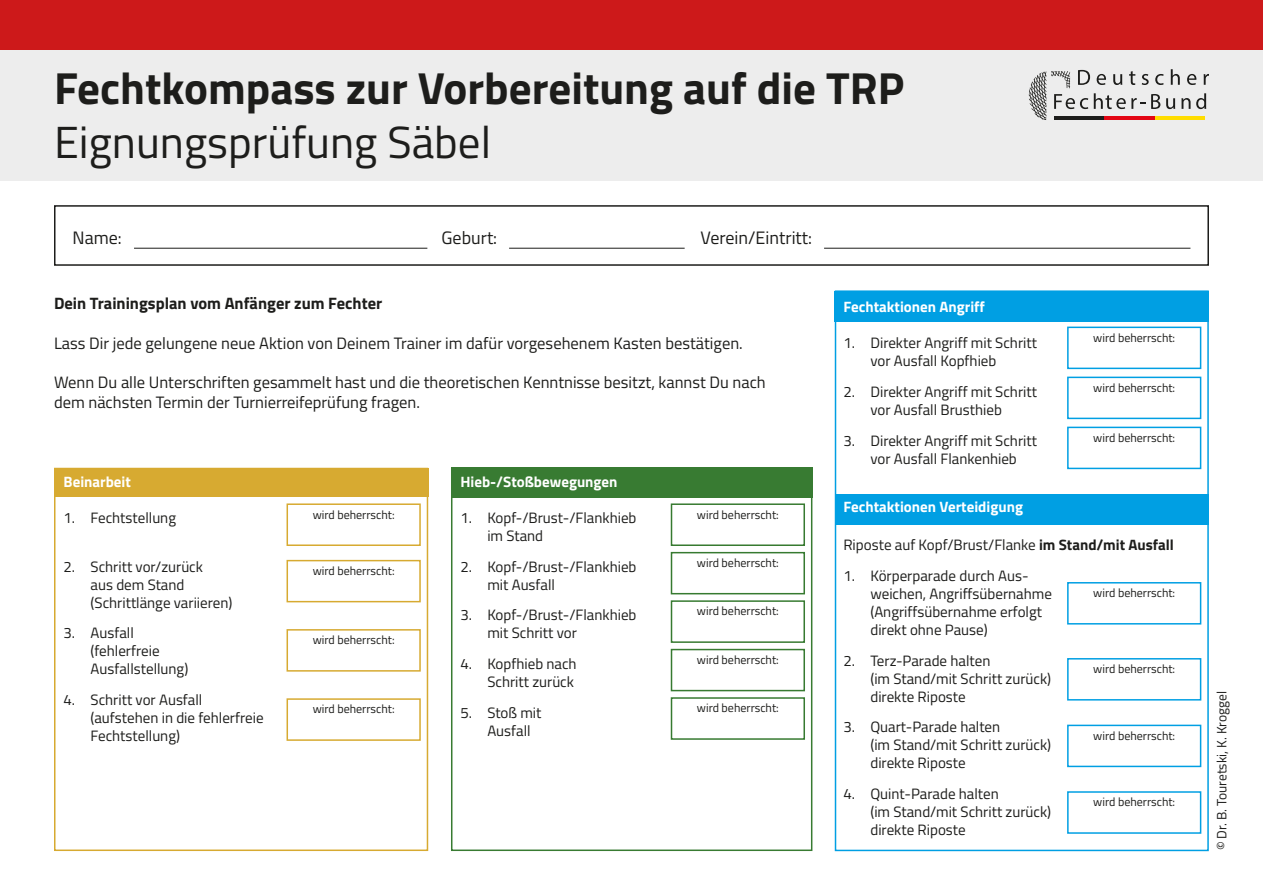
<style>
.page{position:relative;width:1263px;height:893px;background:#fff}
.page>*{position:absolute;margin:0;border:0;box-sizing:border-box;transform-origin:0 0}
.t1{font:700 45px "Titillium Web";color:#1d1d1b}
.t2{font:45px "Titillium Web";color:#1d1d1b}
.t3{font:18px "Titillium Web";color:#1d1d1b}
.t4{font:16.5px/19.8px "Titillium Web";color:#1d1d1b}
.t5{font:700 16.5px "Titillium Web";color:#1d1d1b}
.t6{font:15px/18px "Titillium Web";color:#1d1d1b}
.t7{font:700 15px "Titillium Web";color:#fff}
.t8{font:13.5px "Titillium Web";color:#1d1d1b}
.t9{font:12px "Titillium Web";color:#1d1d1b}
.s1{font-weight:700}
</style>
<div class="page">
<div style="left:0;top:0;width:1263px;height:50px;background:#cd191a"></div>
<div style="left:54px;top:468px;width:374px;height:383px;border:2px solid #d7aa31"></div>
<div style="left:54px;top:468px;width:374px;height:28px;background:#d7aa31"></div>
<div style="left:451px;top:468px;width:361px;height:30px;background:#387b32"></div>
<div style="left:451px;top:468px;width:361px;height:383px;border:2px solid #387b32"></div>
<div style="left:836px;top:494px;width:373px;height:31px;background:#009fe3"></div>
<div style="left:834px;top:291px;width:375px;height:31px;background:#009fe3"></div>
<div style="left:0;top:50px;width:1263px;height:131px;background:#ededed"></div>
<hr style="left:134px;top:248px;width:293px;height:1px;background:#1d1d1b">
<hr style="left:509px;top:248px;width:176px;height:1px;background:#1d1d1b">
<hr style="left:824px;top:248px;width:366px;height:1px;background:#1d1d1b">
<div style="left:54px;top:205px;width:1155px;height:61px;border:2px solid #1d1d1b"></div>
<div style="left:1067px;top:327px;width:134px;height:42px;border:2px solid #009fe3"></div>
<div style="left:1067px;top:658px;width:134px;height:43px;border:2px solid #009fe3"></div>
<div style="left:1067px;top:791px;width:134px;height:43px;border:2px solid #009fe3"></div>
<div style="left:1067px;top:582px;width:134px;height:43px;border:2px solid #009fe3"></div>
<div style="left:1067px;top:377px;width:134px;height:42px;border:2px solid #009fe3"></div>
<div style="left:1067px;top:427px;width:134px;height:42px;border:2px solid #009fe3"></div>
<div style="left:671px;top:503px;width:134px;height:43px;border:2px solid #377a31"></div>
<div style="left:671px;top:697px;width:134px;height:43px;border:2px solid #377a31"></div>
<div style="left:671px;top:552px;width:134px;height:42px;border:2px solid #377a31"></div>
<div style="left:671px;top:600px;width:134px;height:43px;border:2px solid #377a31"></div>
<div style="left:671px;top:649px;width:134px;height:42px;border:2px solid #377a31"></div>
<div style="left:286px;top:503px;width:135px;height:43px;border:2px solid #d7aa31"></div>
<div style="left:286px;top:698px;width:135px;height:43px;border:2px solid #d7aa31"></div>
<div style="left:286px;top:560px;width:135px;height:42px;border:2px solid #d7aa31"></div>
<div style="left:286px;top:629px;width:135px;height:43px;border:2px solid #d7aa31"></div>
<div style="left:835px;top:290px;width:374px;height:561px;border:2px solid #009fe3"></div>
<div style="left:1067px;top:725px;width:134px;height:42px;border:2px solid #009fe3"></div>
<svg style="left:1029px;top:69px;width:180px;height:51px"></svg>
<hr style="left:1143px;top:117px;width:62px;height:3px;background:#fd0">
<hr style="left:1102px;top:117px;width:52px;height:3px;background:#e30614">
<hr style="left:1054px;top:117px;width:49px;height:3px;background:#1d1d1b">
<h1 class="t1" style="left:54px;top:54px;width:852px">Fechtkompass zur Vorbereitung auf die TRP</h1>
<h1 class="t2" style="left:54px;top:109px;width:439px">Eignungsprüfung Säbel</h1>
<p class="t3" style="left:73px;top:225px;width:51px">Name:</p>
<p class="t3" style="left:442px;top:225px;width:57px">Geburt:</p>
<p class="t3" style="left:700px;top:225px;width:113px">Verein/Eintritt:</p>
<p class="t5" style="left:54px;top:291px;width:330px">Dein Trainingsplan vom Anfänger zum Fechter</p>
<p class="t4" style="left:54px;top:332px;width:690px">Lass Dir jede gelungene neue Aktion von Deinem Trainer im dafür vorgesehenem Kasten bestätigen.</p>
<p class="t4" style="left:54px;top:372px;width:713px">Wenn Du alle Unterschriften gesammelt hast und die theoretischen Kenntnisse besitzt, kannst Du nach dem nächsten Termin der Turnierreifeprüfung fragen.</p>
<p class="t7" style="left:64px;top:470px;width:69px">Beinarbeit</p>
<p class="t6" style="left:64px;top:508px;width:114px">1. Fechtstellung</p>
<p class="t6" style="left:91px;top:557px;width:143px;text-indent:-27px">2. Schritt vor/zurück<br>aus dem Stand (Schrittlänge variieren)</p>
<p class="t6" style="left:91px;top:623px;width:99px;text-indent:-27px">3. Ausfall (fehlerfreie<br>Ausfallstellung)</p>
<p class="t6" style="left:91px;top:690px;width:174px;text-indent:-27px">4. Schritt vor Ausfall (aufstehen in die fehlerfreie<br>Fechtstellung)</p>
<p class="t9" style="left:313px;top:506px;width:83px">wird beherrscht:</p>
<p class="t9" style="left:313px;top:562px;width:83px">wird beherrscht:</p>
<p class="t9" style="left:313px;top:631px;width:83px">wird beherrscht:</p>
<p class="t9" style="left:313px;top:700px;width:83px">wird beherrscht:</p>
<p class="t7" style="left:460px;top:470px;width:159px">Hieb-/Stoßbewegungen</p>
<p class="t6" style="left:487px;top:508px;width:151px;text-indent:-27px">1. Kopf-/Brust-/Flankhieb im Stand</p>
<p class="t6" style="left:487px;top:557px;width:151px;text-indent:-27px">2. Kopf-/Brust-/Flankhieb mit Ausfall</p>
<p class="t6" style="left:487px;top:605px;width:151px;text-indent:-27px">3. Kopf-/Brust-/Flankhieb mit Schritt vor</p>
<p class="t6" style="left:460px;top:654px;width:118px;text-align:right">4. Kopfhieb nach<br>Schritt zurück</p>
<p class="t6" style="left:487px;top:703px;width:56px;text-indent:-27px">5. Stoß mit<br>Ausfall</p>
<p class="t9" style="left:697px;top:506px;width:83px">wird beherrscht:</p>
<p class="t9" style="left:697px;top:554px;width:83px">wird beherrscht:</p>
<p class="t9" style="left:697px;top:602px;width:83px">wird beherrscht:</p>
<p class="t9" style="left:697px;top:651px;width:83px">wird beherrscht:</p>
<p class="t9" style="left:697px;top:699px;width:83px">wird beherrscht:</p>
<p class="t7" style="left:843px;top:295px;width:143px">Fechtaktionen Angriff</p>
<p class="t6" style="left:870px;top:333px;width:168px;text-indent:-27px">1. Direkter Angriff mit Schritt vor Ausfall Kopfhieb</p>
<p class="t6" style="left:843px;top:382px;width:195px;text-align:center">2. Direkter Angriff mit Schritt vor Ausfall Brusthieb</p>
<p class="t6" style="left:843px;top:431px;width:195px;text-align:center">3. Direkter Angriff mit Schritt vor Ausfall Flankenhieb</p>
<p class="t7" style="left:843px;top:496px;width:181px">Fechtaktionen Verteidigung</p>
<p class="t6" style="left:843px;top:535px;width:332px">Riposte auf Kopf/Brust/Flanke <span class="s1">im Stand/mit Ausfall</span></p>
<p class="t6" style="left:870px;top:566px;width:183px;text-indent:-27px">1. Körperparade durch Aus&shy;weichen, Angriffsübernahme (Angriffsübernahme erfolgt direkt ohne Pause)</p>
<p class="t6" style="left:870px;top:651px;width:182px;text-indent:-27px">2. Terz-Parade halten<br>(im Stand/mit Schritt zurück) direkte Riposte</p>
<p class="t6" style="left:870px;top:717px;width:182px;text-indent:-27px">3. Quart-Parade halten<br>(im Stand/mit Schritt zurück) direkte Riposte</p>
<p class="t6" style="left:870px;top:784px;width:182px;text-indent:-27px">4. Quint-Parade halten<br>(im Stand/mit Schritt zurück) direkte Riposte</p>
<p class="t9" style="left:1093px;top:329px;width:83px">wird beherrscht:</p>
<p class="t9" style="left:1093px;top:379px;width:83px">wird beherrscht:</p>
<p class="t9" style="left:1093px;top:429px;width:83px">wird beherrscht:</p>
<p class="t9" style="left:1093px;top:584px;width:83px">wird beherrscht:</p>
<p class="t9" style="left:1093px;top:660px;width:83px">wird beherrscht:</p>
<p class="t9" style="left:1093px;top:727px;width:83px">wird beherrscht:</p>
<p class="t9" style="left:1093px;top:793px;width:83px">wird beherrscht:</p>
<p class="t8" style="left:1212px;top:850px;width:160px;rotate:-90deg">© Dr. B. Touretski, K. Kroggel</p>
</div>
